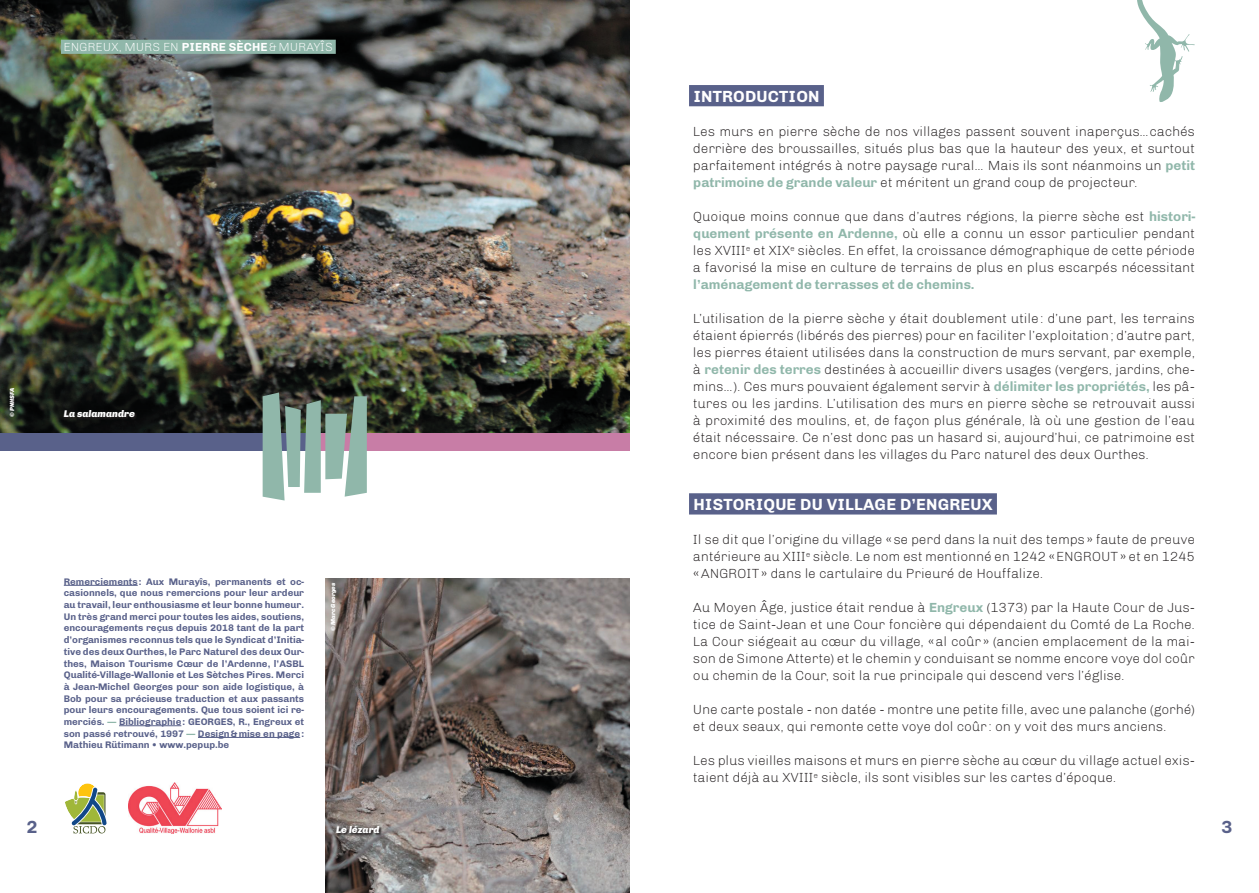
<style>
.page{position:relative;width:1259px;height:893px;background:#fff}
.page>*{position:absolute;margin:0;border:0;box-sizing:border-box;transform-origin:0 0}
.t1{font:700 18px "Chivo";color:#59618a}
.t2{font:700 16.5px "Chivo";letter-spacing:.01em;color:#fff}
.t3{font:300 13.5px/17px "Chivo";color:#231f20;text-align:justify}
.t4{font:700 13.5px "Chivo";color:#90b7aa}
.t5{font:300 12px "Chivo";letter-spacing:.01em;color:#fff}
.t6{font:700 9.75px/11.7px "Chivo";color:#59618a;text-align:justify}
.t7{font:italic 900 9.75px "Chivo";color:#fff}
.t8{font:italic 900 6px "Chivo";color:#fff}
.s1{font-weight:700}
.s2{color:#90b7aa}
.s3{font-weight:700;color:#90b7aa}
</style>
<div class="page">
<img style="left:0;top:0;width:629px;height:434px">
<div style="left:689px;top:85px;width:135px;height:21px;background:#59618a"></div>
<div style="left:689px;top:493px;width:308px;height:21px;background:#59618a"></div>
<hr style="left:64px;top:585px;width:74px;height:1px;background:#59618a">
<hr style="left:119px;top:725px;width:62px;height:1px;background:#59618a">
<hr style="left:198px;top:737px;width:102px;height:1px;background:#59618a">
<div style="left:0;top:434px;width:315px;height:17px;background:#59618a"></div>
<div style="left:315px;top:434px;width:314px;height:17px;background:#c87da6"></div>
<svg style="left:263px;top:392px;width:104px;height:108px"></svg>
<svg style="left:1137px;top:0;width:58px;height:102px"></svg>
<svg style="left:65px;top:783px;width:42px;height:50px"></svg>
<img style="left:129px;top:782px;width:92px;height:51px">
<svg style="left:64px;top:409px;width:74px;height:11px"></svg>
<img style="left:325px;top:578px;width:304px;height:315px">
<svg style="left:336px;top:826px;width:47px;height:11px"></svg>
<div style="left:61px;top:40px;width:275px;height:14px;background:#90b7aa"></div>
<p class="t5" style="left:64px;top:40px;width:270px">ENGREUX, MURS EN <span class="s1">PIERRE SÈCHE</span>&amp;MURAYÎS</p>
<p class="t8" style="left:9px;top:417px;width:31px;rotate:-90deg">© PNHSFA</p>
<p class="t7" style="left:64px;top:408px;width:73px">La salamandre</p>
<p class="t6" style="left:64px;top:575px;width:242px">Remerciements: Aux Murayîs, permanents et oc&shy;casionnels, que nous remercions pour leur ardeur au travail, leur enthousiasme et leur bonne humeur.<br>Un très grand merci pour toutes les aides, soutiens, encouragements reçus depuis 2018 tant de la part d’organismes reconnus tels que le Syndicat d’Initia&shy;tive des deux Ourthes, le Parc Naturel des deux Our&shy;thes, Maison Tourisme Cœur de l’Ardenne, l’ASBL Qualité-Village-Wallonie et Les Sètches Pires. Merci à Jean-Michel Georges pour son aide logistique, à Bob pour sa précieuse traduction et aux passants pour leurs encouragements. Que tous soient ici re&shy;merciés. <span class="s2">—</span> Bibliographie: GEORGES, R., Engreux et son passé retrouvé, 1997 <span class="s2">—</span> Design&amp;mise en page:<br>Mathieu Rütimann • www.pepup.be</p>
<p class="t8" style="left:330px;top:631px;width:50px;rotate:-90deg">© Marc Georges</p>
<p class="t2" style="left:693px;top:87px;width:128px">INTRODUCTION</p>
<p class="t3" style="left:693px;top:123px;width:503px">Les murs en pierre sèche de nos villages passent souvent inaperçus…cachés derrière des broussailles, situés plus bas que la hauteur des yeux, et surtout parfaitement intégrés à notre paysage rural… Mais ils sont néanmoins un <span class="s3">petit patrimoine de grande valeur</span> et méritent un grand coup de projecteur.</p>
<p class="t3" style="left:693px;top:208px;width:503px">Quoique moins connue que dans d’autres régions, la pierre sèche est <span class="s3">histori&shy;quement présente en Ardenne,</span> où elle a connu un essor particulier pendant les XVIII<sup>e</sup> et XIX<sup>e</sup> siècles. En effet, la croissance démographique de cette période a favorisé la mise en culture de terrains de plus en plus escarpés nécessitant</p>
<p class="t4" style="left:693px;top:277px;width:283px">l’aménagement de terrasses et de chemins.</p>
<p class="t3" style="left:693px;top:310px;width:503px">L’utilisation de la pierre sèche y était doublement utile: d’une part, les terrains étaient épierrés (libérés des pierres) pour en faciliter l’exploitation; d’autre part, les pierres étaient utilisées dans la construction de murs servant, par exemple, à <span class="s3">retenir des terres</span> destinées à accueillir divers usages (vergers, jardins, che&shy;mins…). Ces murs pouvaient également servir à <span class="s3">délimiter les propriétés,</span> les pâ&shy;tures ou les jardins. L’utilisation des murs en pierre sèche se retrouvait aussi à proximité des moulins, et, de façon plus générale, là où une gestion de l’eau était nécessaire. Ce n’est donc pas un hasard si, aujourd’hui, ce patrimoine est encore bien présent dans les villages du Parc naturel des deux Ourthes.</p>
<p class="t2" style="left:693px;top:495px;width:301px">HISTORIQUE DU VILLAGE D’ENGREUX</p>
<p class="t3" style="left:693px;top:531px;width:503px">Il se dit que l’origine du village «se perd dans la nuit des temps» faute de preuve antérieure au XIII<sup>e</sup> siècle. Le nom est mentionné en 1242 «ENGROUT» et en 1245 «ANGROIT» dans le cartulaire du Prieuré de Houffalize.</p>
<p class="t3" style="left:693px;top:599px;width:503px">Au Moyen Âge, justice était rendue à <span class="s3">Engreux</span> (1373) par la Haute Cour de Jus&shy;tice de Saint-Jean et une Cour foncière qui dépendaient du Comté de La Roche.<br>La Cour siégeait au cœur du village, «al coûr » (ancien emplacement de la mai&shy;son de Simone Atterte) et le chemin y conduisant se nomme encore voye dol coûr ou chemin de la Cour, soit la rue principale qui descend vers l’église.</p>
<p class="t3" style="left:693px;top:701px;width:503px">Une carte postale - non datée - montre une petite fille, avec une palanche (gorhé) et deux seaux, qui remonte cette voye dol coûr : on y voit des murs anciens.</p>
<p class="t3" style="left:693px;top:752px;width:503px">Les plus vieilles maisons et murs en pierre sèche au cœur du village actuel exis&shy;taient déjà au XVIII<sup>e</sup> siècle, ils sont visibles sur les cartes d’époque.</p>
<h1 class="t1" style="left:26px;top:817px;width:13px">2</h1>
<h1 class="t1" style="left:1221px;top:817px;width:13px">3</h1>
<p class="t7" style="left:336px;top:824px;width:45px">Le lézard</p>
</div>
